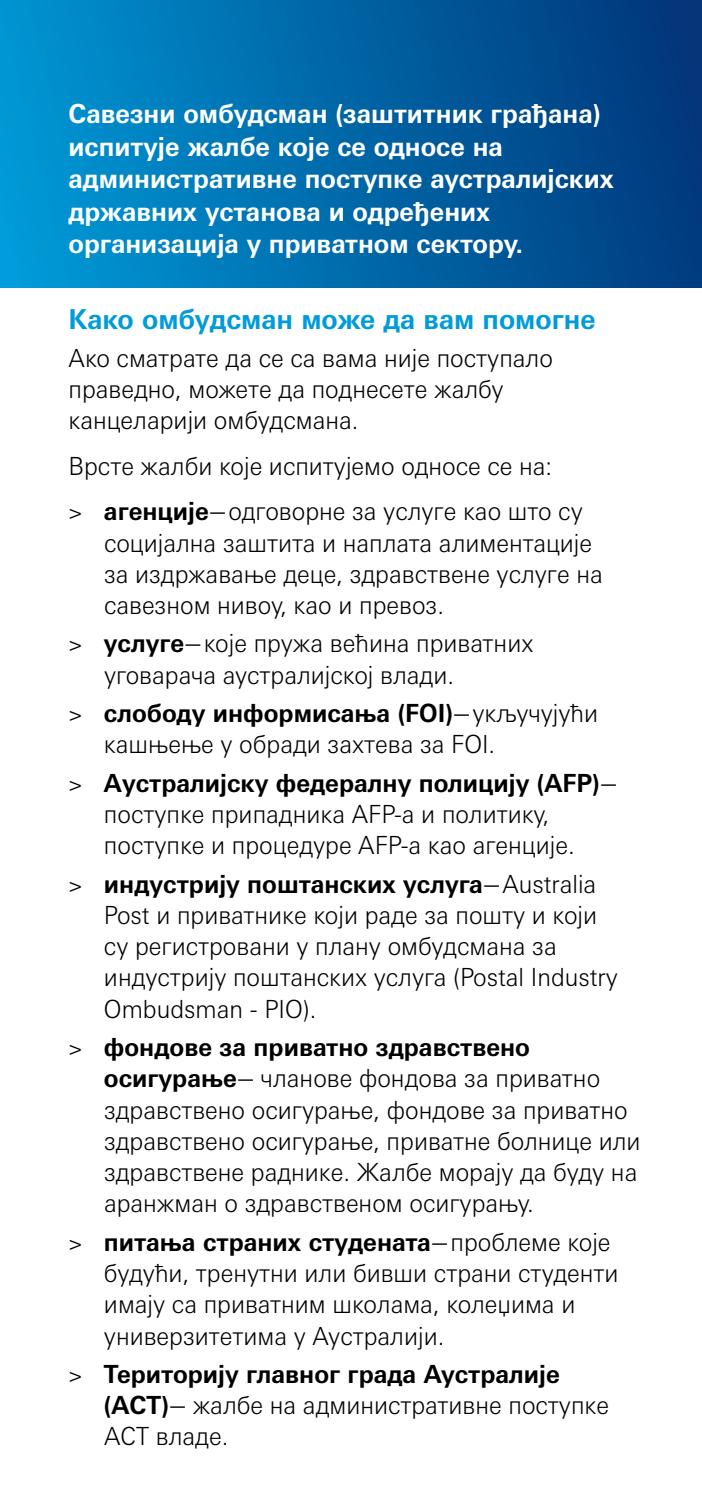
<style>
.page{position:relative;width:702px;height:1489px;background:#fff}
.page>*{position:absolute;margin:0;border:0;box-sizing:border-box;transform-origin:0 0}
.t1{font:700 27.5px "Univers Next W1 G";color:#009bda;scale:.95 1}
.t2{font:700 26.25px/32.5px "Univers Next W1 G";color:#fff;scale:.95 1}
.t3{font:300 25px/31.2px "Univers Next W1 G";color:#000;scale:.95 1}
.s1{font-family:"Chronica Pro";font-weight:400;font-size:22.5px}
.s2{font-weight:700}
</style>
<div class="page">
<div style="left:0;top:0;width:702px;height:287px;background:linear-gradient(to right,#0098d6,#01367a)"></div>
<p class="t2" style="left:69px;top:98px;width:575px">Савезни омбудсман (заштитник грађана) испитује жалбе које се односе на административне поступке аустралијских државних установа и одређених организација у приватном сектору.</p>
<p class="t1" style="left:69px;top:302px;width:556px">Како омбудсман може да вам помогне</p>
<p class="t3" style="left:69px;top:342px;width:511px">Ако сматрате да се са вама није поступало праведно, можете да поднесете жалбу канцеларији омбудсмана.</p>
<p class="t3" style="left:69px;top:443px;width:542px;line-height:45.5px">Врсте жалби које испитујемо односе се на:<br><span class="s1">&gt;</span> <span class="s2">aгенције</span><span class="s1">—</span> одговорне за услуге као што су</p>
<p class="t3" style="left:104px;top:527px;width:526px">социјална заштита и наплата алиментације за издржавање деце, здравствене услуге на савезном нивоу, као и превоз.</p>
<p class="t3" style="left:104px;top:628px;width:453px;text-indent:-35px"><span class="s1">&gt;</span> <span class="s2">услуге</span><span class="s1">—</span> које пружа већина приватних уговарача аустралијској влади.</p>
<p class="t3" style="left:104px;top:697px;width:521px;text-indent:-35px"><span class="s1">&gt;</span> <span class="s2">слободу информисања (FOI)</span><span class="s1">—</span> укључујући кашњење у обради захтева за FOI.</p>
<p class="t3" style="left:104px;top:767px;width:542px;text-indent:-35px"><span class="s1">&gt;</span> <span class="s2">Aустралијску федералну полицију (AFP)</span><span class="s1">— </span>поступке припадника AFP-а и политику, поступке и процедуре AFP-а као агенције.</p>
<p class="t3" style="left:104px;top:868px;width:542px;text-indent:-35px"><span class="s1">&gt;</span> <span class="s2">индустрију поштанских услуга</span><span class="s1">—</span> Australia Post и приватнике који раде за пошту и који су регистровани у плану омбудсмана за индустрију поштанских услуга (Postal Industry Ombudsman - PIO).</p>
<p class="t3" style="left:104px;top:1031px;width:566px;text-indent:-35px"><span class="s1">&gt;</span> <span class="s2">фондове за приватно здравствено осигурање</span><span class="s1">—</span> чланове фондова за приватно здравствено осигурање, фондове за приватно здравствено осигурање, приватне болнице или здравствене раднике. Жалбе морају да буду на аранжман о здравственом осигурању.</p>
<p class="t3" style="left:104px;top:1225px;width:543px;text-indent:-35px"><span class="s1">&gt;</span> <span class="s2">питања страних студената</span><span class="s1">—</span> проблеме које будући, тренутни или бивши страни студенти имају са приватним школама, колеџима и универзитетима у Аустралији.</p>
<p class="t3" style="left:104px;top:1358px;width:533px;text-indent:-35px"><span class="s1">&gt;</span> <span class="s2">Територију главног града Аустралије (ACT)</span><span class="s1">—</span> жалбе на административне поступке<br>ACT владе.</p>
</div>
